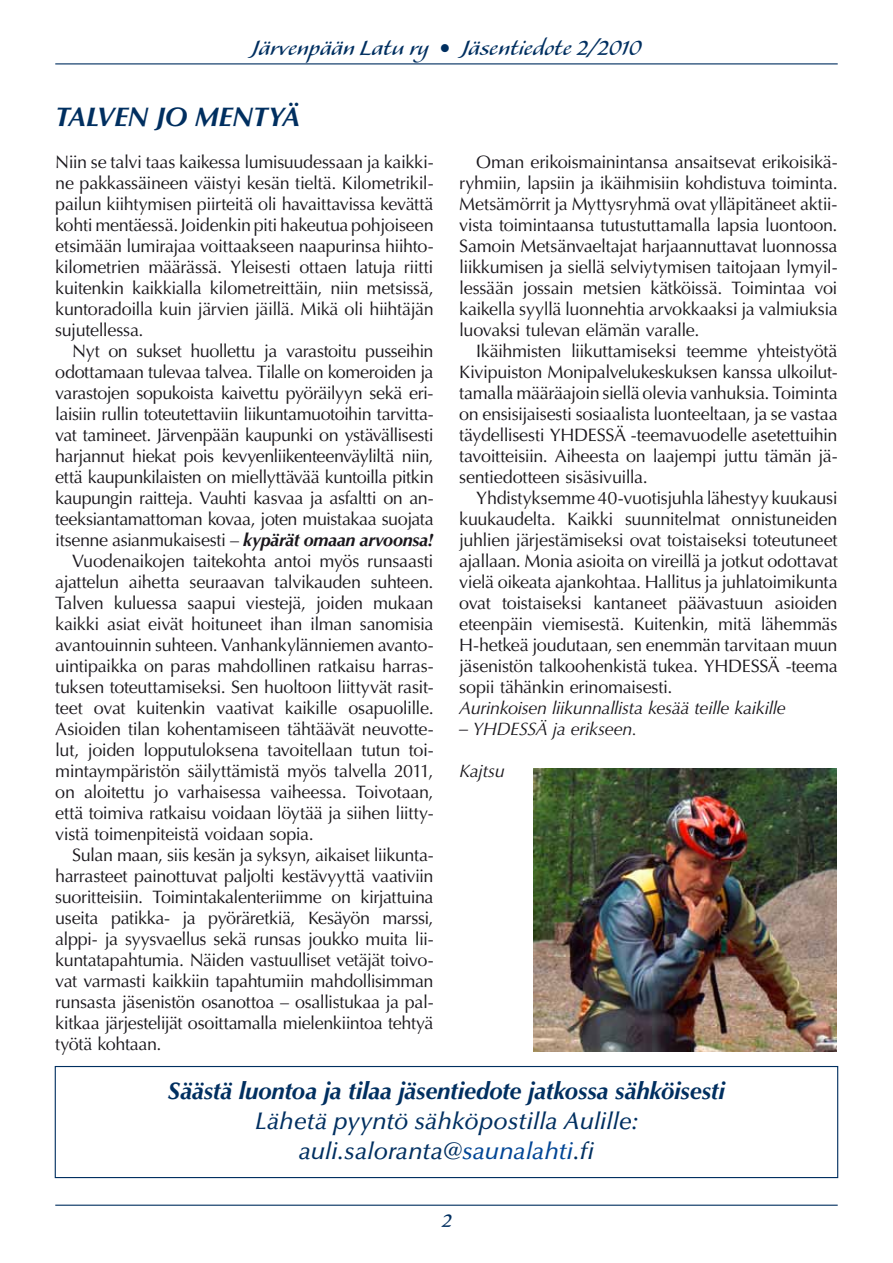
<style>
.page{position:relative;width:893px;height:1263px;background:#fff}
.page>*{position:absolute;margin:0;border:0;box-sizing:border-box;transform-origin:0 0}
.t1{font:27px "Alexa Std";color:#002f60}
.t2{font:italic 700 27px "Optima LT Std";letter-spacing:-.02em;color:#002f60}
.t3{font:italic 500 24px/30px "Optima LT Std";letter-spacing:-.005em;color:#002f60;text-align:center}
.t4{font:italic 700 24px "Optima LT Std";letter-spacing:-.01em;color:#002f60}
.t5{font:24px "Alexa Std";color:#002f60}
.t6{font:18px/21px "Optima LT Std";letter-spacing:-.025em;color:#1a171c;text-align:justify}
.t7{font:italic 18px "Optima LT Std";letter-spacing:-.02em;color:#1a171c}
.s1{font-weight:700;font-style:italic}
.s2{color:#004595}
</style>
<div class="page">
<div style="left:55px;top:1066px;width:783px;height:112px;border:1px solid #002f60"></div>
<img style="left:533px;top:769px;width:304px;height:282px">
<hr style="left:55px;top:63px;width:783px;height:1px;background:#002f60">
<hr style="left:55px;top:1204px;width:783px;height:2px;background:#002f60">
<h1 class="t1" style="left:252px;top:35px;width:391px">Järvenpään Latu ry • Jäsentiedote 2/2010</h1>
<h1 class="t2" style="left:55px;top:101px;width:246px">TALVEN JO MENTYÄ</h1>
<p class="t6" style="left:55px;top:152px;width:380px">Niin se talvi taas kaikessa lumisuudessaan ja kaikki&shy;ne pakkassäineen väistyi kesän tieltä. Kilometrikil&shy;pailun kiihtymisen piirteitä oli havaittavissa kevättä kohti mentäessä. Joidenkin piti hakeutua pohjoiseen etsimään lumirajaa voittaakseen naapurinsa hiihto&shy;kilometrien määrässä. Yleisesti ottaen latuja riitti kuitenkin kaikkialla kilometreittäin, niin metsissä, kuntoradoilla kuin järvien jäillä. Mikä oli hiihtäjän sujutellessa.</p>
<p class="t6" style="left:72px;top:341px;width:363px">Nyt on sukset huollettu ja varastoitu pusseihin</p>
<p class="t6" style="left:55px;top:362px;width:380px">odottamaan tulevaa talvea. Tilalle on komeroiden ja</p>
<p class="t6" style="left:55px;top:383px;width:380px">varastojen sopukoista kaivettu pyöräilyyn sekä eri-</p>
<p class="t6" style="left:55px;top:404px;width:380px">laisiin rullin toteutettaviin liikuntamuotoihin tarvitta-</p>
<p class="t6" style="left:55px;top:425px;width:380px">vat tamineet. Järvenpään kaupunki on ystävällisesti</p>
<p class="t6" style="left:55px;top:446px;width:380px">harjannut hiekat pois kevyenliikenteenväyliltä niin,</p>
<p class="t6" style="left:55px;top:467px;width:380px">että kaupunkilaisten on miellyttävää kuntoilla pitkin</p>
<p class="t6" style="left:55px;top:488px;width:380px">kaupungin raitteja. Vauhti kasvaa ja asfaltti on an-</p>
<p class="t6" style="left:55px;top:509px;width:380px">teeksiantamattoman kovaa, joten muistakaa suojata</p>
<p class="t6" style="left:55px;top:530px;width:380px">itsenne asianmukaisesti – <span class="s1">kypärät omaan arvoonsa!</span></p>
<p class="t6" style="left:72px;top:551px;width:363px">Vuodenaikojen taitekohta antoi myös runsaasti</p>
<p class="t6" style="left:55px;top:572px;width:380px">ajattelun aihetta seuraavan talvikauden suhteen.</p>
<p class="t6" style="left:55px;top:593px;width:380px">Talven kuluessa saapui viestejä, joiden mukaan</p>
<p class="t6" style="left:55px;top:614px;width:380px">kaikki asiat eivät hoituneet ihan ilman sanomisia</p>
<p class="t6" style="left:55px;top:635px;width:380px">avantouinnin suhteen. Vanhankylänniemen avanto-</p>
<p class="t6" style="left:55px;top:656px;width:380px">uintipaikka on paras mahdollinen ratkaisu harras-</p>
<p class="t6" style="left:55px;top:677px;width:380px">tuksen toteuttamiseksi. Sen huoltoon liittyvät rasit-</p>
<p class="t6" style="left:55px;top:698px;width:380px">teet ovat kuitenkin vaativat kaikille osapuolille.</p>
<p class="t6" style="left:55px;top:719px;width:380px">Asioiden tilan kohentamiseen tähtäävät neuvotte-</p>
<p class="t6" style="left:55px;top:740px;width:380px">lut, joiden lopputuloksena tavoitellaan tutun toi-</p>
<p class="t6" style="left:55px;top:761px;width:380px">mintaympäristön säilyttämistä myös talvella 2011,</p>
<p class="t6" style="left:55px;top:782px;width:380px">on aloitettu jo varhaisessa vaiheessa. Toivotaan,</p>
<p class="t6" style="left:55px;top:803px;width:380px">että toimiva ratkaisu voidaan löytää ja siihen liitty-</p>
<p class="t6" style="left:55px;top:824px;width:260px">vistä toimenpiteistä voidaan sopia.</p>
<p class="t6" style="left:72px;top:845px;width:363px">Sulan maan, siis kesän ja syksyn, aikaiset liikunta-</p>
<p class="t6" style="left:55px;top:866px;width:380px">harrasteet painottuvat paljolti kestävyyttä vaativiin</p>
<p class="t6" style="left:55px;top:887px;width:380px">suoritteisiin. Toimintakalenteriimme on kirjattuina</p>
<p class="t6" style="left:55px;top:908px;width:380px">useita patikka- ja pyöräretkiä, Kesäyön marssi,</p>
<p class="t6" style="left:55px;top:929px;width:380px">alppi- ja syysvaellus sekä runsas joukko muita lii-</p>
<p class="t6" style="left:55px;top:950px;width:380px">kuntatapahtumia. Näiden vastuulliset vetäjät toivo-</p>
<p class="t6" style="left:55px;top:971px;width:380px">vat varmasti kaikkiin tapahtumiin mahdollisimman</p>
<p class="t6" style="left:55px;top:992px;width:380px">runsasta jäsenistön osanottoa – osallistukaa ja pal-</p>
<p class="t6" style="left:55px;top:1013px;width:380px">kitkaa järjestelijät osoittamalla mielenkiintoa tehtyä</p>
<p class="t6" style="left:55px;top:1034px;width:108px">työtä kohtaan.</p>
<p class="t6" style="left:459px;top:152px;width:380px;text-indent:17px">Oman erikoismainintansa ansaitsevat erikoisikä&shy;ryhmiin, lapsiin ja ikäihmisiin kohdistuva toiminta.<br>Metsämörrit ja Myttysryhmä ovat ylläpitäneet aktii&shy;vista toimintaansa tutustuttamalla lapsia luontoon.<br>Samoin Metsänvaeltajat harjaannuttavat luonnossa liikkumisen ja siellä selviytymisen taitojaan lymyil&shy;lessään jossain metsien kätköissä. Toimintaa voi kaikella syyllä luonnehtia arvokkaaksi ja valmiuksia luovaksi tulevan elämän varalle.</p>
<p class="t6" style="left:459px;top:341px;width:380px;text-indent:17px">Ikäihmisten liikuttamiseksi teemme yhteistyötä Kivipuiston Monipalvelukeskuksen kanssa ulkoilut&shy;tamalla määräajoin siellä olevia vanhuksia. Toiminta on ensisijaisesti sosiaalista luonteeltaan, ja se vastaa täydellisesti YHDESSÄ -teemavuodelle asetettuihin tavoitteisiin. Aiheesta on laajempi juttu tämän jä&shy;sentiedotteen sisäsivuilla.</p>
<p class="t6" style="left:459px;top:488px;width:380px;text-indent:17px">Yhdistyksemme 40-vuotisjuhla lähestyy kuukausi kuukaudelta. Kaikki suunnitelmat onnistuneiden juhlien järjestämiseksi ovat toistaiseksi toteutuneet ajallaan. Monia asioita on vireillä ja jotkut odottavat vielä oikeata ajankohtaa. Hallitus ja juhlatoimikunta ovat toistaiseksi kantaneet päävastuun asioiden eteenpäin viemisestä. Kuitenkin, mitä lähemmäs H-hetkeä joudutaan, sen enemmän tarvitaan muun jäsenistön talkoohenkistä tukea. YHDESSÄ -teema sopii tähänkin erinomaisesti.</p>
<p class="t7" style="left:459px;top:697px;width:328px">Aurinkoisen liikunnallista kesää teille kaikille</p>
<p class="t7" style="left:459px;top:718px;width:179px">– YHDESSÄ ja erikseen.</p>
<p class="t7" style="left:459px;top:760px;width:47px">Kajtsu</p>
<h2 class="t4" style="left:168px;top:1076px;width:559px">Säästä luontoa ja tilaa jäsentiedote jatkossa sähköisesti</h2>
<h2 class="t3" style="left:255px;top:1106px;width:385px">Lähetä pyyntö sähköpostilla Aulille: auli.saloranta@<span class="s2">saunalahti</span>.fi</h2>
<h2 class="t5" style="left:441px;top:1209px;width:12px">2</h2>
</div>
